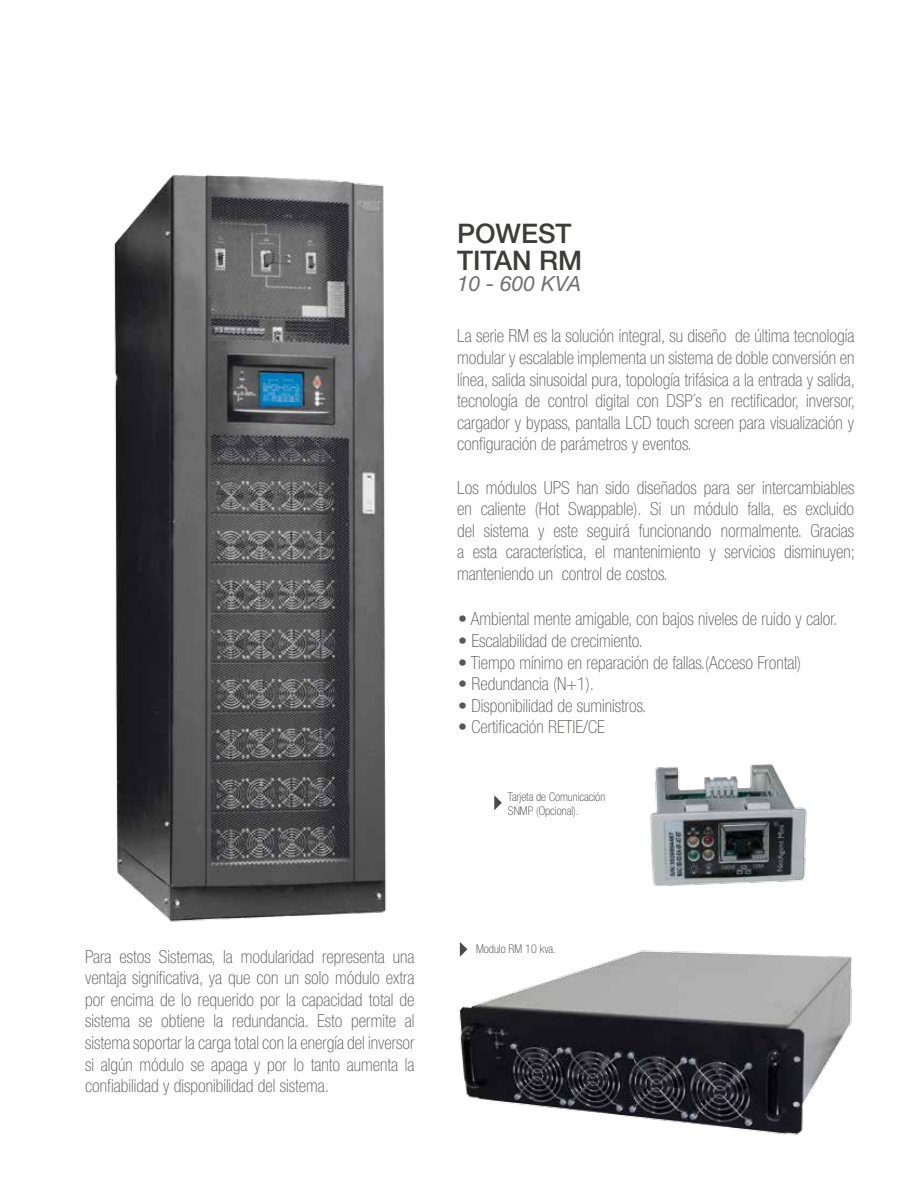
<style>
.page{position:relative;width:918px;height:1188px;background:#fff}
.page>*{position:absolute;margin:0;border:0;box-sizing:border-box;transform-origin:0 0}
.t1{font:500 27px/27px "Helvetica Neue LT Std";color:#3c3c3b}
.t2{font:italic 21px "Helvetica Neue LT Std";color:#706f6f}
.t3{font:100 condensed 18px/21.6px "Helvetica Neue LT Std";color:#575756;text-align:justify}
.t4{font:100 condensed 12px/14.4px "Helvetica Neue LT Std";color:#3c3c3b}
</style>
<div class="page">
<img style="left:459px;top:942px;width:394px;height:193px">
<img style="left:113px;top:175px;width:274px;height:747px">
<svg style="left:494px;top:795px;width:8px;height:15px"></svg>
<svg style="left:460px;top:942px;width:7px;height:15px"></svg>
<img style="left:650px;top:764px;width:157px;height:123px">
<h1 class="t1" style="left:457px;top:219px;width:127px">POWEST<br>TITAN RM</h1>
<p class="t2" style="left:457px;top:270px;width:126px">10 - 600 KVA</p>
<p class="t3" style="left:457px;top:325px;width:399px">La serie RM es la solución integral, su diseño de última tecnología modular y escalable implementa un sistema de doble conversión en línea, salida sinusoidal pura, topología trifásica a la entrada y salida, tecnología de control digital con DSP´s en rectificador, inversor, cargador y bypass, pantalla LCD touch screen para visualización y configuración de parámetros y eventos.</p>
<p class="t3" style="left:457px;top:476px;width:399px">Los módulos UPS han sido diseñados para ser intercambiables en caliente (Hot Swappable). Si un módulo falla, es excluido del sistema y este seguirá funcionando normalmente. Gracias a esta característica, el mantenimiento y servicios disminuyen; manteniendo un control de costos.</p>
<p class="t3" style="left:458px;top:608px;width:381px">• Ambiental mente amigable, con bajos niveles de ruido y calor.</p>
<p class="t3" style="left:458px;top:630px;width:186px">• Escalabilidad de crecimiento.</p>
<p class="t3" style="left:458px;top:651px;width:345px">• Tiempo mínimo en reparación de fallas.(Acceso Frontal)</p>
<p class="t3" style="left:458px;top:673px;width:138px">• Redundancia (N+1).</p>
<p class="t3" style="left:458px;top:694px;width:190px">• Disponibilidad de suministros.</p>
<p class="t3" style="left:458px;top:716px;width:148px">• Certificación RETIE/CE</p>
<p class="t4" style="left:508px;top:789px;width:99px">Tarjeta de Comunicación<br>SNMP (Opcional).</p>
<p class="t3" style="left:85px;top:945px;width:331px">Para estos Sistemas, la modularidad representa una ventaja significativa, ya que con un solo módulo extra por encima de lo requerido por la capacidad total de sistema se obtiene la redundancia. Esto permite al sistema soportar la carga total con la energía del inversor si algún módulo se apaga y por lo tanto aumenta la confiabilidad y disponibilidad del sistema.</p>
<p class="t4" style="left:476px;top:942px;width:82px">Modulo RM 10 kva.</p>
</div>
